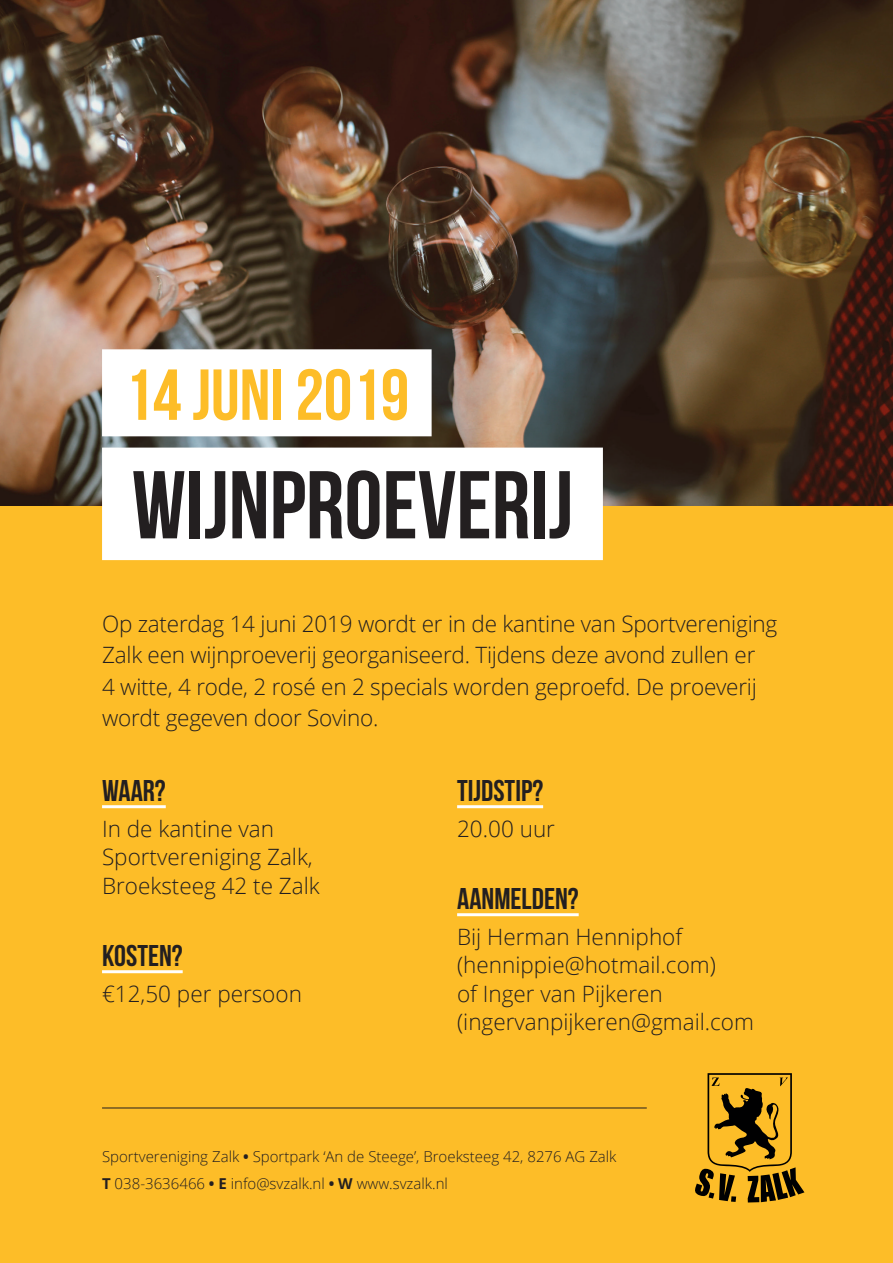
<style>
.page{position:relative;width:893px;height:1263px;background:#fff}
.page>*{position:absolute;margin:0;border:0;box-sizing:border-box;transform-origin:0 0}
.t1{font:96px "Bebas Neue";color:#231f20}
.t2{font:72px "Bebas Neue";color:#fdbd28}
.t3{font:30px "Bebas Neue";color:#231f20}
.t4{font:300 22.5px/28.5px "Open Sans";letter-spacing:-.01em;color:#231f20}
.t5{font:300 15px/27px "Open Sans";color:#231f20}
.s1{font-weight:700}
</style>
<div class="page">
<img style="left:0;top:0;width:893px;height:506px">
<div style="left:0;top:506px;width:893px;height:757px;background:#fdbd28"></div>
<svg style="left:695px;top:1073px;width:109px;height:129px"></svg>
<hr style="left:102px;top:805px;width:64px;height:3px;background:#fff">
<hr style="left:102px;top:970px;width:81px;height:3px;background:#fff">
<hr style="left:457px;top:805px;width:86px;height:3px;background:#fff">
<hr style="left:457px;top:913px;width:122px;height:3px;background:#fff">
<div style="left:102px;top:349px;width:330px;height:87px;background:#fff"></div>
<div style="left:102px;top:448px;width:501px;height:112px;background:#fff"></div>
<hr style="left:102px;top:1107px;width:545px;height:1px;background:#231f20">
<h2 class="t2" style="left:124px;top:355px;width:286px">14 JUNI 2019</h2>
<h1 class="t1" style="left:132px;top:452px;width:443px">WIJNPROEVERIJ</h1>
<p class="t4" style="left:102px;top:607px;width:677px;line-height:31.5px">Op zaterdag 14 juni 2019 wordt er in de kantine van Sportvereniging Zalk een wijnproeverij georganiseerd. Tijdens deze avond zullen er<br>4 witte, 4 rode, 2 rosé en 2 specials worden geproefd. De proeverij wordt gegeven door Sovino.</p>
<h3 class="t3" style="left:102px;top:774px;width:65px">WAAR?</h3>
<p class="t4" style="left:102px;top:814px;width:219px">In de kantine van<br>Sportvereniging Zalk,<br>Broeksteeg 42 te Zalk</p>
<h3 class="t3" style="left:102px;top:939px;width:82px">KOSTEN?</h3>
<p class="t4" style="left:102px;top:979px;width:201px">€12,50 per persoon</p>
<h3 class="t3" style="left:457px;top:774px;width:88px">TIJDSTIP?</h3>
<p class="t4" style="left:457px;top:814px;width:99px">20.00 uur</p>
<h3 class="t3" style="left:457px;top:882px;width:123px">AANMELDEN?</h3>
<p class="t4" style="left:457px;top:922px;width:298px">Bij Herman Henniphof (hennippie@hotmail.com)<br>of Inger van Pijkeren (ingervanpijkeren@gmail.com</p>
<p class="t5" style="left:102px;top:1142px;width:516px">Sportvereniging Zalk <span class="s1">•</span> Sportpark ‘An de Steege’, Broeksteeg 42, 8276 AG Zalk<br><span class="s1">T</span> 038-3636466 <span class="s1">• E</span> info@svzalk.nl <span class="s1">• W</span> www.svzalk.nl</p>
</div>
